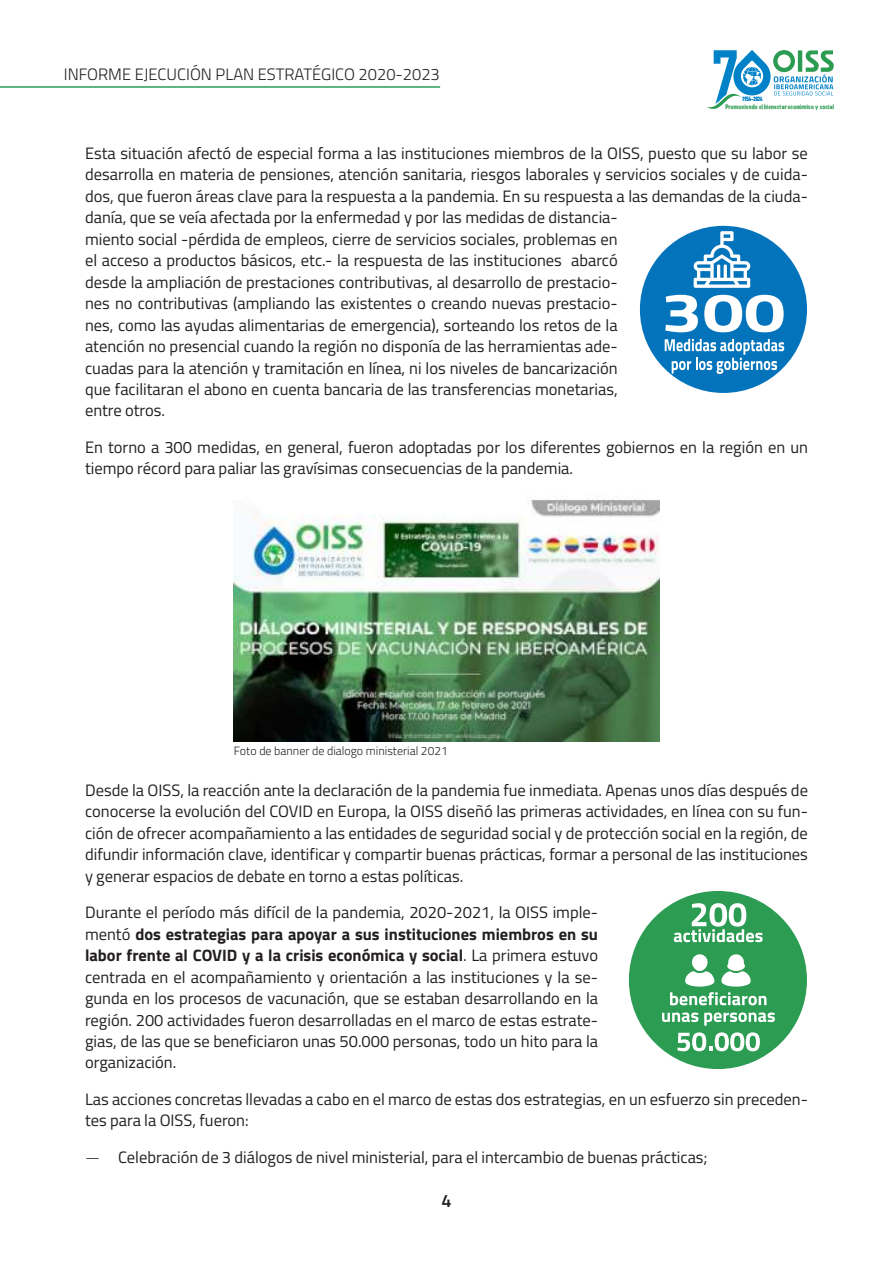
<style>
.page{position:relative;width:893px;height:1263px;background:#fff}
.page>*{position:absolute;margin:0;border:0;box-sizing:border-box;transform-origin:0 0}
.t1{font:600 18px "Titillium Web";color:#231f20}
.t2{font:16.5px/21.5px "Titillium Web";color:#231f20}
.t3{font:300 16.5px "Titillium Web";color:#231f20}
.t4{font:300 12px "Titillium Web";color:#231f20}
.t5{font:700 6px "DIN Condensed";color:#0082c8}
.t6{font:expanded 5.7px "Marker Felt";letter-spacing:.035em;color:#2b9c52}
.s1{font-weight:700}
.s2{font-family:"Calibri";font-weight:300}
</style>
<div class="page">
<hr style="left:0;top:86px;width:440px;height:2px;background:#2b9c52">
<svg style="left:707px;top:50px;width:127px;height:59px"></svg>
<img style="left:234px;top:499px;width:425px;height:242px">
<div style="left:640px;top:226px;width:167px;height:167px;background:#0373bb;border-radius:50%"></div>
<svg style="left:665px;top:339px;width:119px;height:35px"></svg>
<svg style="left:665px;top:295px;width:33px;height:37px"></svg>
<svg style="left:704px;top:295px;width:80px;height:37px"></svg>
<svg style="left:694px;top:231px;width:57px;height:57px"></svg>
<div style="left:629px;top:891px;width:178px;height:178px;background:#2b9c52;border-radius:50%"></div>
<svg style="left:662px;top:1012px;width:36px;height:10px"></svg>
<svg style="left:704px;top:1012px;width:71px;height:14px"></svg>
<svg style="left:674px;top:903px;width:89px;height:39px"></svg>
<svg style="left:677px;top:1032px;width:83px;height:19px"></svg>
<svg style="left:670px;top:954px;width:96px;height:51px"></svg>
<p class="t3" style="left:64px;top:63px;width:378px">INFORME EJECUCIÓN PLAN ESTRATÉGICO 2020-2023</p>
<p class="t5" style="left:742px;top:95px;width:22px">1954-2024</p>
<p class="t6" style="left:725px;top:102px;width:110px">Promoviendo el bienestareconómico y social</p>
<p class="t2" style="left:85px;top:142px;width:724px">Esta situación afectó de especial forma a las instituciones miembros de la OISS, puesto que su labor se desarrolla en materia de pensiones, atención sanitaria, riesgos laborales y servicios sociales y de cuida&shy;dos, que fueron áreas clave para la respuesta a la pandemia. En su respuesta a las demandas de la ciuda&shy;danía, que se veía afectada por la enfermedad y por las medidas de distancia-<br>miento social -pérdida de empleos, cierre de servicios sociales, problemas en<br>el acceso a productos básicos, etc.- la respuesta de las instituciones abarcó<br>desde la ampliación de prestaciones contributivas, al desarrollo de prestacio-<br>nes no contributivas (ampliando las existentes o creando nuevas prestacio-<br>nes, como las ayudas alimentarias de emergencia), sorteando los retos de la<br>atención no presencial cuando la región no disponía de las herramientas ade-<br>cuadas para la atención y tramitación en línea, ni los niveles de bancarización<br>que facilitaran el abono en cuenta bancaria de las transferencias monetarias,<br>entre otros.</p>
<p class="t2" style="left:85px;top:436px;width:724px">En torno a 300 medidas, en general, fueron adoptadas por los diferentes gobiernos en la región en un tiempo récord para paliar las gravísimas consecuencias de la pandemia.</p>
<p class="t4" style="left:234px;top:742px;width:215px">Foto de banner de dialogo ministerial 2021</p>
<p class="t2" style="left:85px;top:779px;width:724px;text-align:justify">Desde la OISS, la reacción ante la declaración de la pandemia fue inmediata. Apenas unos días después de conocerse la evolución del COVID en Europa, la OISS diseñó las primeras actividades, en línea con su fun&shy;ción de ofrecer acompañamiento a las entidades de seguridad social y de protección social en la región, de difundir información clave, identificar y compartir buenas prácticas, formar a personal de las instituciones y generar espacios de debate en torno a estas políticas.</p>
<p class="t2" style="left:85px;top:901px;width:515px;text-align:justify">Durante el período más difícil de la pandemia, 2020-2021, la OISS imple&shy;mentó <span class="s1">dos estrategias para apoyar a sus instituciones miembros en su labor frente al COVID y a la crisis económica y social</span>. La primera estuvo centrada en el acompañamiento y orientación a las instituciones y la se&shy;gunda en los procesos de vacunación, que se estaban desarrollando en la región. 200 actividades fueron desarrolladas en el marco de estas estrate&shy;gias, de las que se beneficiaron unas 50.000 personas, todo un hito para la organización.</p>
<p class="t2" style="left:85px;top:1087px;width:724px">Las acciones concretas llevadas a cabo en el marco de estas dos estrategias, en un esfuerzo sin preceden&shy;tes para la OISS, fueron:</p>
<p class="t2" style="left:85px;top:1145px;width:624px"><span class="s2">—</span> Celebración de 3 diálogos de nivel ministerial, para el intercambio de buenas prácticas;</p>
<p class="t1" style="left:441px;top:1187px;width:12px">4</p>
</div>
